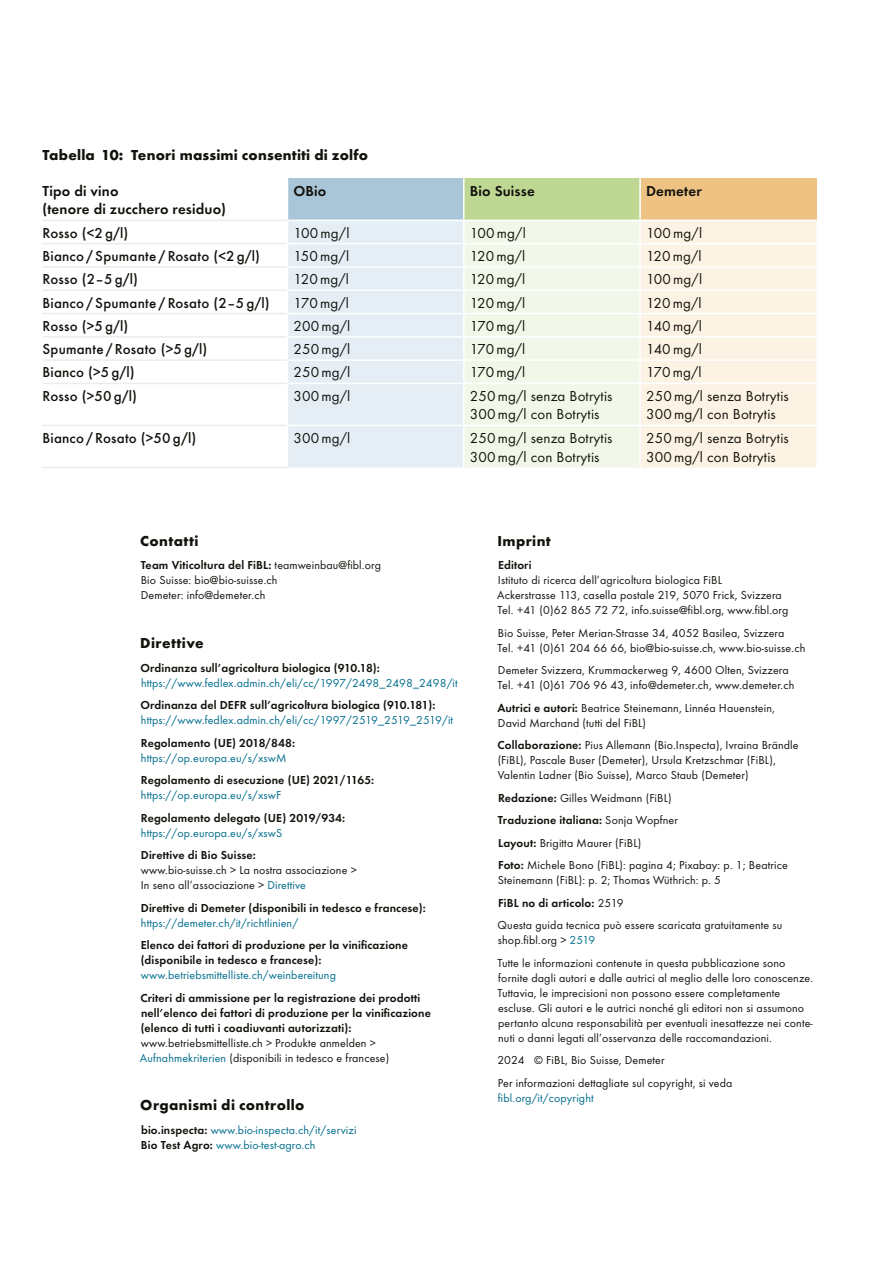
<style>
.page{position:relative;width:893px;height:1263px;background:#fff}
.page>*{position:absolute;margin:0;border:0;box-sizing:border-box;transform-origin:0 0}
.t1{font:15px/18.8px "Function Pro";letter-spacing:.01em;color:#12120d}
.t2{font:500 15px "Function Pro";letter-spacing:.01em;color:#12120d}
.t3{font:700 15px "Function Pro";letter-spacing:.025em;color:#12120d}
.t4{font:600 15px/18.8px "Function Pro";letter-spacing:.01em;color:#12120d}
.t5{font:12px/15px "Function Pro";letter-spacing:.01em;color:#12120d}
.t6{font:600 12px/15px "Function Pro";letter-spacing:.01em;color:#12120d}
.t7{font:12px/15px "Function Pro";letter-spacing:.01em;color:#006d8d}
.s1{font-weight:600}
.s2{color:#006d8d}
.s3{font-weight:600;color:#12120d}
</style>
<div class="page">
<div style="left:287px;top:178px;width:177px;height:42px;background:#a8c6d7"></div>
<div style="left:464px;top:178px;width:176px;height:42px;background:#bed894"></div>
<div style="left:640px;top:178px;width:176px;height:42px;background:#edc282"></div>
<hr style="left:287px;top:178px;width:1px;height:42px;background:#fff">
<hr style="left:463px;top:178px;width:1px;height:42px;background:#fff">
<hr style="left:639px;top:178px;width:2px;height:42px;background:#fff">
<svg style="left:288px;top:221px;width:528px;height:246px;background:#f1f3ec"></svg>
<hr style="left:640px;top:359px;width:176px;height:2px;background:#fff">
<hr style="left:639px;top:361px;width:2px;height:22px;background:#fff">
<hr style="left:287px;top:383px;width:177px;height:1px;background:#fff">
<hr style="left:464px;top:383px;width:176px;height:1px;background:#fff">
<hr style="left:463px;top:384px;width:1px;height:41px;background:#fff">
<hr style="left:640px;top:383px;width:176px;height:1px;background:#fff">
<hr style="left:639px;top:384px;width:2px;height:41px;background:#fff">
<hr style="left:287px;top:425px;width:177px;height:1px;background:#fff">
<hr style="left:464px;top:425px;width:176px;height:1px;background:#fff">
<hr style="left:463px;top:426px;width:1px;height:41px;background:#fff">
<hr style="left:640px;top:425px;width:176px;height:1px;background:#fff">
<hr style="left:639px;top:426px;width:2px;height:41px;background:#fff">
<hr style="left:43px;top:220px;width:244px;height:1px;background:#ececec">
<hr style="left:43px;top:243px;width:244px;height:1px;background:#ececec">
<hr style="left:43px;top:266px;width:244px;height:2px;background:#ececec">
<hr style="left:43px;top:289px;width:244px;height:2px;background:#ececec">
<hr style="left:43px;top:313px;width:244px;height:1px;background:#ececec">
<hr style="left:43px;top:336px;width:244px;height:2px;background:#ececec">
<hr style="left:43px;top:359px;width:244px;height:2px;background:#ececec">
<hr style="left:43px;top:383px;width:244px;height:1px;background:#ececec">
<hr style="left:43px;top:425px;width:244px;height:1px;background:#ececec">
<hr style="left:43px;top:467px;width:245px;height:1px;background:#ececec">
<p class="t3" style="left:43px;top:145px;width:327px">Tabella 10: Tenori massimi consentiti di zolfo</p>
<p class="t4" style="left:43px;top:181px;width:185px">Tipo di vino<br>(tenore di zucchero residuo)</p>
<p class="t4" style="left:293px;top:181px;width:34px">OBio</p>
<p class="t4" style="left:470px;top:181px;width:67px">Bio Suisse</p>
<p class="t4" style="left:646px;top:181px;width:57px">Demeter</p>
<p class="t2" style="left:43px;top:224px;width:87px">Rosso (&lt;2 g/l)</p>
<p class="t1" style="left:293px;top:223px;width:58px">100mg/l</p>
<p class="t1" style="left:470px;top:223px;width:58px">100mg/l</p>
<p class="t1" style="left:646px;top:223px;width:58px">100mg/l</p>
<p class="t2" style="left:43px;top:247px;width:219px">Bianco / Spumante / Rosato (&lt;2 g/l)</p>
<p class="t1" style="left:293px;top:247px;width:57px">150mg/l</p>
<p class="t1" style="left:470px;top:247px;width:57px">120mg/l</p>
<p class="t1" style="left:646px;top:247px;width:57px">120mg/l</p>
<p class="t2" style="left:43px;top:270px;width:97px">Rosso (2–5 g/l)</p>
<p class="t1" style="left:293px;top:270px;width:57px">120mg/l</p>
<p class="t1" style="left:470px;top:270px;width:57px">120mg/l</p>
<p class="t1" style="left:646px;top:270px;width:58px">100mg/l</p>
<p class="t2" style="left:43px;top:293px;width:229px">Bianco / Spumante / Rosato (2–5 g/l)</p>
<p class="t1" style="left:293px;top:293px;width:57px">170mg/l</p>
<p class="t1" style="left:470px;top:293px;width:57px">120mg/l</p>
<p class="t1" style="left:646px;top:293px;width:57px">120mg/l</p>
<p class="t2" style="left:43px;top:317px;width:87px">Rosso (&gt;5 g/l)</p>
<p class="t1" style="left:293px;top:316px;width:58px">200mg/l</p>
<p class="t1" style="left:470px;top:316px;width:57px">170mg/l</p>
<p class="t1" style="left:646px;top:316px;width:57px">140mg/l</p>
<p class="t2" style="left:43px;top:340px;width:166px">Spumante / Rosato (&gt;5 g/l)</p>
<p class="t1" style="left:293px;top:340px;width:58px">250mg/l</p>
<p class="t1" style="left:470px;top:340px;width:57px">170mg/l</p>
<p class="t1" style="left:646px;top:340px;width:57px">140mg/l</p>
<p class="t2" style="left:43px;top:363px;width:94px">Bianco (&gt;5 g/l)</p>
<p class="t1" style="left:293px;top:363px;width:58px">250mg/l</p>
<p class="t1" style="left:470px;top:363px;width:57px">170mg/l</p>
<p class="t1" style="left:646px;top:363px;width:57px">170mg/l</p>
<p class="t2" style="left:43px;top:387px;width:96px">Rosso (&gt;50 g/l)</p>
<p class="t1" style="left:293px;top:386px;width:58px">300mg/l</p>
<p class="t1" style="left:470px;top:386px;width:144px">250mg/l senza Botrytis<br>300mg/l con Botrytis</p>
<p class="t1" style="left:646px;top:386px;width:144px">250mg/l senza Botrytis<br>300mg/l con Botrytis</p>
<p class="t2" style="left:43px;top:429px;width:155px">Bianco / Rosato (&gt;50 g/l)</p>
<p class="t1" style="left:293px;top:428px;width:58px">300mg/l</p>
<p class="t1" style="left:470px;top:428px;width:144px">250mg/l senza Botrytis<br>300mg/l con Botrytis</p>
<p class="t1" style="left:646px;top:428px;width:144px">250mg/l senza Botrytis<br>300mg/l con Botrytis</p>
<p class="t3" style="left:140px;top:532px;width:60px">Contatti</p>
<p class="t5" style="left:141px;top:558px;width:242px"><span class="s1">Team Viticoltura del FiBL:</span> teamweinbau@fibl.org<br>Bio Suisse: bio@bio-suisse.ch<br>Demeter: info@demeter.ch</p>
<p class="t3" style="left:140px;top:634px;width:65px">Direttive</p>
<p class="t6" style="left:140px;top:660px;width:241px">Ordinanza sull’agricoltura biologica (910.18):</p>
<p class="t7" style="left:141px;top:675px;width:318px">https://www.fedlex.admin.ch/eli/cc/1997/2498_2498_2498/it</p>
<p class="t6" style="left:140px;top:697px;width:297px">Ordinanza del DEFR sull’agricoltura biologica (910.181):</p>
<p class="t7" style="left:141px;top:713px;width:314px">https://www.fedlex.admin.ch/eli/cc/1997/2519_2519_2519/it</p>
<p class="t6" style="left:141px;top:735px;width:156px">Regolamento (UE) 2018/848:</p>
<p class="t7" style="left:141px;top:750px;width:147px">https://op.europa.eu/s/xswM</p>
<p class="t6" style="left:141px;top:772px;width:235px">Regolamento di esecuzione (UE) 2021/1165:</p>
<p class="t7" style="left:141px;top:788px;width:142px">https://op.europa.eu/s/xswF</p>
<p class="t6" style="left:141px;top:810px;width:206px">Regolamento delegato (UE) 2019/934:</p>
<p class="t7" style="left:141px;top:825px;width:143px">https://op.europa.eu/s/xswS</p>
<p class="t6" style="left:141px;top:847px;width:117px">Direttive di Bio Suisse:</p>
<p class="t5" style="left:141px;top:863px;width:217px">www.bio-suisse.ch &gt; La nostra associazione &gt;<br>In seno all’associazione &gt; <span class="s2">Direttive</span></p>
<p class="t6" style="left:141px;top:900px;width:286px">Direttive di Demeter (disponibili in tedesco e francese):</p>
<p class="t7" style="left:141px;top:915px;width:159px">https://demeter.ch/it/richtlinien/</p>
<p class="t6" style="left:141px;top:937px;width:269px">Elenco dei fattori di produzione per la vinificazione (disponibile in tedesco e francese):</p>
<p class="t7" style="left:141px;top:968px;width:197px">www.betriebsmittelliste.ch/weinbereitung</p>
<p class="t6" style="left:140px;top:990px;width:292px">Criteri di ammissione per la registrazione dei prodotti nell’elenco dei fattori di produzione per la vinificazione (elenco di tutti i coadiuvanti autorizzati):</p>
<p class="t5" style="left:140px;top:1035px;width:251px">www.betriebsmittelliste.ch &gt; Produkte anmelden &gt;<br><span class="s2">Aufnahmekriterien</span> (disponibili in tedesco e francese)</p>
<p class="t3" style="left:140px;top:1096px;width:166px">Organismi di controllo</p>
<p class="t7" style="left:141px;top:1122px;width:217px"><span class="s3">bio.inspecta:</span> www.bio-inspecta.ch/it/servizi<br><span class="s3">Bio Test Agro:</span> www.bio-test-agro.ch</p>
<p class="t3" style="left:497px;top:532px;width:55px">Imprint</p>
<p class="t6" style="left:498px;top:558px;width:35px">Editori</p>
<p class="t5" style="left:497px;top:573px;width:293px">Istituto di ricerca dell’agricoltura biologica FiBL<br>Ackerstrasse 113, casella postale 219, 5070 Frick, Svizzera<br>Tel. +41 (0)62 865 72 72, info.suisse@fibl.org, www.fibl.org</p>
<p class="t5" style="left:497px;top:625px;width:309px">Bio Suisse, Peter Merian-Strasse 34, 4052 Basilea, Svizzera<br>Tel. +41 (0)61 204 66 66, bio@bio-suisse.ch, www.bio-suisse.ch</p>
<p class="t5" style="left:497px;top:663px;width:298px">Demeter Svizzera, Krummackerweg 9, 4600 Olten, Svizzera<br>Tel. +41 (0)61 706 96 43, info@demeter.ch, www.demeter.ch</p>
<p class="t5" style="left:497px;top:700px;width:279px"><span class="s1">Autrici e autori:</span> Beatrice Steinemann, Linnéa Hauenstein,<br>David Marchand (tutti del FiBL)</p>
<p class="t5" style="left:498px;top:738px;width:303px"><span class="s1">Collaborazione:</span> Pius Allemann (Bio.Inspecta), Ivraina Brändle (FiBL), Pascale Buser (Demeter), Ursula Kretzschmar (FiBL),<br>Valentin Ladner (Bio Suisse), Marco Staub (Demeter)</p>
<p class="t5" style="left:498px;top:787px;width:292px;line-height:22.5px"><span class="s1">Redazione:</span> Gilles Weidmann (FiBL)<br><span class="s1">Traduzione italiana:</span> Sonja Wopfner<br><span class="s1">Layout:</span> Brigitta Maurer (FiBL)<br><span class="s1">Foto:</span> Michele Bono (FiBL): pagina 4; Pixabay: p. 1; Beatrice</p>
<p class="t5" style="left:498px;top:869px;width:286px;line-height:22.5px">Steinemann (FiBL): p. 2; Thomas Wüthrich: p. 5<br><span class="s1">FiBL no di articolo:</span> 2519<br>Questa guida tecnica può essere scaricata gratuitamente su</p>
<p class="t5" style="left:497px;top:929px;width:290px;line-height:22.5px">shop.fibl.org &gt; <span class="s2">2519<br></span>Tutte le informazioni contenute in questa pubblicazione sono</p>
<p class="t5" style="left:497px;top:970px;width:317px">fornite dagli autori e dalle autrici al meglio delle loro conoscenze.<br>Tuttavia, le imprecisioni non possono essere completamente escluse. Gli autori e le autrici nonché gli editori non si assumono pertanto alcuna responsabilità per eventuali inesattezze nei conte&shy;nuti o danni legati all’osservanza delle raccomandazioni.</p>
<p class="t5" style="left:497px;top:1049px;width:237px;line-height:22.5px">2024 © FiBL, Bio Suisse, Demeter<br>Per informazioni dettagliate sul copyright, si veda</p>
<p class="t7" style="left:498px;top:1090px;width:97px">fibl.org/it/copyright</p>
</div>
